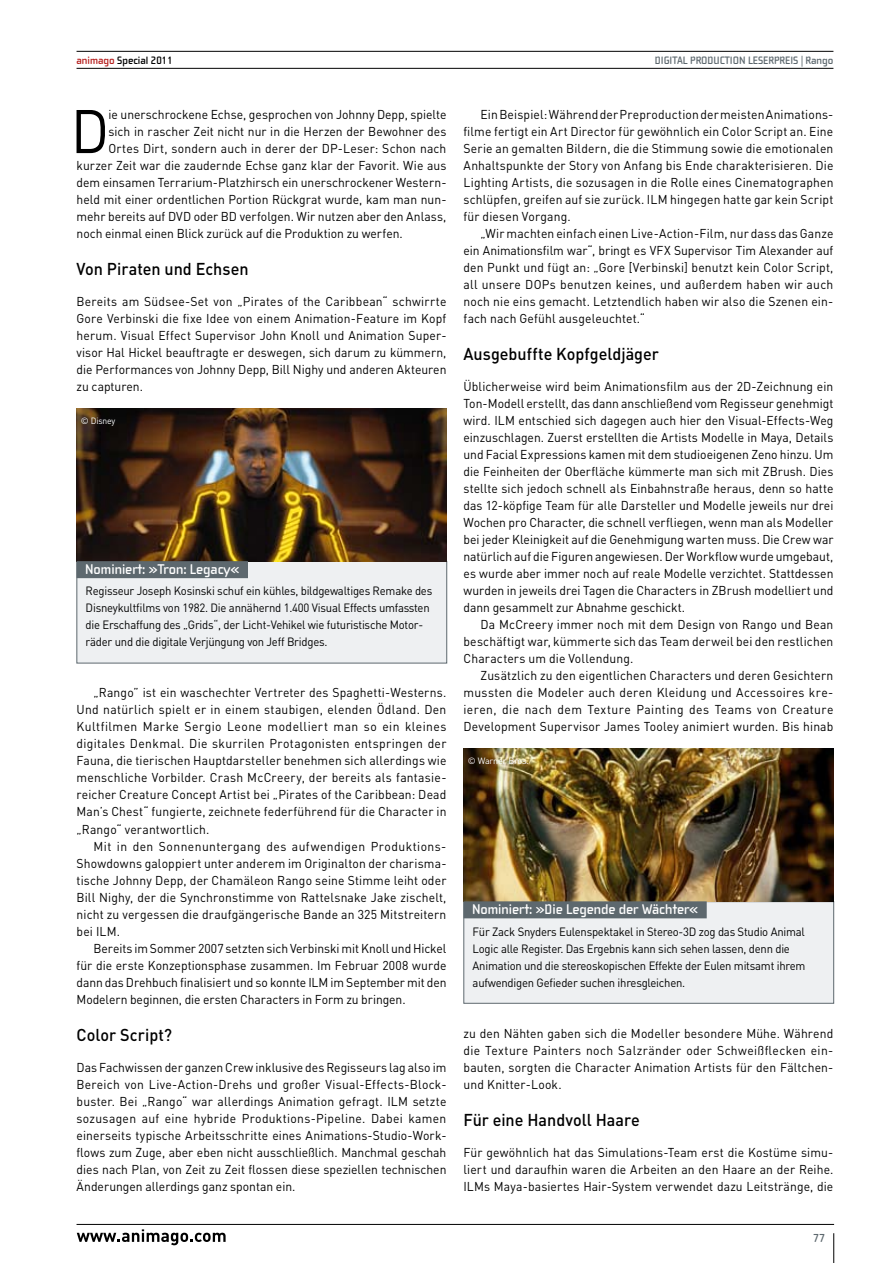
<style>
.page{position:relative;width:893px;height:1263px;background:#fff}
.page>*{position:absolute;margin:0;border:0;box-sizing:border-box;transform-origin:0 0}
.t1{font:60.45px "DIN";color:#000;scale:.95 1}
.t2{font:500 16.95px "DIN";color:#000;scale:.95 1}
.t3{font:700 14.4px "Cholla Wide";color:#fff;scale:.95 1}
.t4{font:12.75px/17px "DIN";letter-spacing:.01em;color:#000;text-align:justify;scale:.95 1}
.t5{font:11.85px/17px "DIN";letter-spacing:-.02em;color:#000;scale:.95 1}
.t6{font:700 11.85px "Cholla Wide";color:#5d686e;scale:.95 1}
.t7{font:700 11.1px "Cholla Wide";color:#5d686e;scale:.95 1}
.t8{font:700 11.1px "Cholla Wide";color:#000;scale:.95 1}
.t9{font:9px "DIN";letter-spacing:-.02em;color:#fff}
.s1{color:#b51d1c}
</style>
<div class="page">
<hr style="left:833px;top:1233px;width:1px;height:30px;background:#000">
<hr style="left:77px;top:1224px;width:757px;height:1px;background:#000">
<svg style="left:77px;top:1229px;width:149px;height:16px"></svg>
<hr style="left:77px;top:68px;width:756px;height:1px;background:#000">
<hr style="left:77px;top:51px;width:756px;height:1px;background:#000">
<div style="left:77px;top:561px;width:370px;height:102px;background:#eef0f2"></div>
<div style="left:464px;top:902px;width:370px;height:101px;background:#eef0f2"></div>
<img style="left:77px;top:408px;width:370px;height:153px">
<img style="left:463px;top:748px;width:371px;height:153px">
<div style="left:77px;top:561px;width:171px;height:17px;background:#5d686e"></div>
<div style="left:463px;top:901px;width:244px;height:17px;background:#5d686e"></div>
<p class="t8" style="left:77px;top:54px;width:103px"><span class="s1">animago</span> Special 2011</p>
<p class="t7" style="left:655px;top:54px;width:190px">Digital production leserpreis | Rango</p>
<h1 class="t1" style="left:71px;top:94px;width:42px">D</h1>
<p class="t4" style="left:109px;top:106px;width:357px">ie unerschrockene Echse, gesprochen von Johnny Depp, spielte</p>
<p class="t4" style="left:109px;top:123px;width:357px">sich in rascher Zeit nicht nur in die Herzen der Bewohner des</p>
<p class="t4" style="left:109px;top:140px;width:357px">Ortes Dirt, sondern auch in derer der DP-Leser: Schon nach</p>
<p class="t4" style="left:77px;top:157px;width:391px">kurzer Zeit war die zaudernde Echse ganz klar der Favorit. Wie aus</p>
<p class="t4" style="left:77px;top:174px;width:391px">dem einsamen Terrarium-Platzhirsch ein unerschrockener Western-</p>
<p class="t4" style="left:77px;top:191px;width:391px">held mit einer ordentlichen Portion Rückgrat wurde, kam man nun-</p>
<p class="t4" style="left:77px;top:208px;width:391px">mehr bereits auf DVD oder BD verfolgen. Wir nutzen aber den Anlass,</p>
<p class="t4" style="left:77px;top:225px;width:345px">noch einmal einen Blick zurück auf die Produktion zu werfen.</p>
<h2 class="t2" style="left:77px;top:258px;width:183px">Von Piraten und Echsen</h2>
<p class="t4" style="left:77px;top:293px;width:391px;text-align:left">Bereits am Südsee-Set von „Pirates of the Caribbean“ schwirrte Gore Verbinski die fixe Idee von einem Animation-Feature im Kopf herum. Visual Effect Supervisor John Knoll und Animation Super&shy;visor Hal Hickel beauftragte er deswegen, sich darum zu kümmern, die Performances von Johnny Depp, Bill Nighy und anderen Akteuren zu capturen.</p>
<p class="t9" style="left:81px;top:415px;width:36px">© Disney</p>
<p class="t3" style="left:85px;top:561px;width:164px">Nominiert: »Tron: Legacy«</p>
<p class="t5" style="left:86px;top:582px;width:366px">Regisseur Joseph Kosinski schuf ein kühles, bildgewaltiges Remake des Disneykultfilms von 1982. Die annähernd 1.400 Visual Effects umfassten die Erschaffung des „Grids“, der Licht-Vehikel wie futuristische Motor&shy;räder und die digitale Verjüngung von Jeff Bridges.</p>
<p class="t4" style="left:77px;top:684px;width:391px;text-align:left;text-indent:17px">„Rango” ist ein waschechter Vertreter des Spaghetti-Westerns.<br>Und natürlich spielt er in einem staubigen, elenden Ödland. Den Kultfilmen Marke Sergio Leone modelliert man so ein kleines digitales Denkmal. Die skurrilen Protagonisten entspringen der Fauna, die tierischen Hauptdarsteller benehmen sich allerdings wie menschliche Vorbilder. Crash McCreery, der bereits als fantasie&shy;reicher Creature Concept Artist bei „Pirates of the Caribbean: Dead Man’s Chest“ fungierte, zeichnete federführend für die Character in „Rango“ verantwortlich.</p>
<p class="t4" style="left:77px;top:837px;width:391px;text-indent:17px">Mit in den Sonnenuntergang des aufwendigen Produktions-Showdowns galoppiert unter anderem im Originalton der charisma&shy;tische Johnny Depp, der Chamäleon Rango seine Stimme leiht oder Bill Nighy, der die Synchronstimme von Rattelsnake Jake zischelt, nicht zu vergessen die draufgängerische Bande an 325 Mitstreitern bei ILM.</p>
<p class="t4" style="left:77px;top:939px;width:391px;text-indent:17px">Bereits im Sommer 2007 setzten sich Verbinski mit Knoll und Hickel für die erste Konzeptionsphase zusammen. Im Februar 2008 wurde dann das Drehbuch finalisiert und so konnte ILM im September mit den Modelern beginnen, die ersten Characters in Form zu bringen.</p>
<h2 class="t2" style="left:77px;top:1024px;width:102px">Color Script?</h2>
<p class="t4" style="left:77px;top:1058px;width:391px">Das Fachwissen der ganzen Crew inklusive des Regisseurs lag also im Bereich von Live-Action-Drehs und großer Visual-Effects-Block&shy;buster. Bei „Rango“ war allerdings Animation gefragt. ILM setzte sozusagen auf eine hybride Produktions-Pipeline. Dabei kamen einerseits typische Arbeitsschritte eines Animations-Studio-Work&shy;flows zum Zuge, aber eben nicht ausschließlich. Manchmal geschah dies nach Plan, von Zeit zu Zeit flossen diese speziellen technischen Änderungen allerdings ganz spontan ein.</p>
<p class="t4" style="left:463px;top:106px;width:391px;text-align:left;text-indent:17px">Ein Beispiel: Während der Preproduction der meisten Animations&shy;filme fertigt ein Art Director für gewöhnlich ein Color Script an. Eine Serie an gemalten Bildern, die die Stimmung sowie die emotionalen Anhaltspunkte der Story von Anfang bis Ende charakterisieren. Die Lighting Artists, die sozusagen in die Rolle eines Cinematographen schlüpfen, greifen auf sie zurück. ILM hingegen hatte gar kein Script für diesen Vorgang.</p>
<p class="t4" style="left:463px;top:225px;width:391px;text-indent:17px">„Wir machten einfach einen Live-Action-Film, nur dass das Ganze ein Animationsfilm war“, bringt es VFX Supervisor Tim Alexander auf den Punkt und fügt an: „Gore [Verbinski] benutzt kein Color Script, all unsere DOPs benutzen keines, und außerdem haben wir auch noch nie eins gemacht. Letztendlich haben wir also die Szenen ein&shy;fach nach Gefühl ausgeleuchtet.“</p>
<h2 class="t2" style="left:463px;top:343px;width:207px">Ausgebuffte Kopfgeldjäger</h2>
<p class="t4" style="left:463px;top:378px;width:391px">Üblicherweise wird beim Animationsfilm aus der 2D-Zeichnung ein Ton-Modell erstellt, das dann anschließend vom Regisseur genehmigt wird. ILM entschied sich dagegen auch hier den Visual-Effects-Weg einzuschlagen. Zuerst erstellten die Artists Modelle in Maya, Details und Facial Expressions kamen mit dem studioeigenen Zeno hinzu. Um die Feinheiten der Oberfläche kümmerte man sich mit ZBrush. Dies stellte sich jedoch schnell als Einbahnstraße heraus, denn so hatte das 12-köpfige Team für alle Darsteller und Modelle jeweils nur drei Wochen pro Character, die schnell verfliegen, wenn man als Modeller bei jeder Kleinigkeit auf die Genehmigung warten muss. Die Crew war natürlich auf die Figuren angewiesen. Der Workflow wurde umgebaut, es wurde aber immer noch auf reale Modelle verzichtet. Stattdessen wurden in jeweils drei Tagen die Characters in ZBrush modelliert und dann gesammelt zur Abnahme geschickt.</p>
<p class="t4" style="left:463px;top:616px;width:391px;text-indent:17px">Da McCreery immer noch mit dem Design von Rango und Bean beschäftigt war, kümmerte sich das Team derweil bei den restlichen Characters um die Vollendung.</p>
<p class="t4" style="left:463px;top:667px;width:391px;text-align:left;text-indent:17px">Zusätzlich zu den eigentlichen Characters und deren Gesichtern mussten die Modeler auch deren Kleidung und Accessoires kre&shy;ieren, die nach dem Texture Painting des Teams von Creature Development Supervisor James Tooley animiert wurden. Bis hinab</p>
<p class="t9" style="left:468px;top:755px;width:63px">© Warner Bros.</p>
<p class="t3" style="left:472px;top:901px;width:240px">Nominiert: »Die Legende der Wächter«</p>
<p class="t5" style="left:473px;top:922px;width:352px">Für Zack Snyders Eulenspektakel in Stereo-3D zog das Studio Animal Logic alle Register. Das Ergebnis kann sich sehen lassen, denn die Animation und die stereoskopischen Effekte der Eulen mitsamt ihrem aufwendigen Gefieder suchen ihresgleichen.</p>
<p class="t4" style="left:463px;top:1024px;width:391px">zu den Nähten gaben sich die Modeller besondere Mühe. Während die Texture Painters noch Salzränder oder Schweißflecken ein&shy;bauten, sorgten die Character Animation Artists für den Fältchen&shy;und Knitter-Look.</p>
<h2 class="t2" style="left:463px;top:1109px;width:187px">Für eine Handvoll Haare</h2>
<p class="t4" style="left:463px;top:1143px;width:391px">Für gewöhnlich hat das Simulations-Team erst die Kostüme simu&shy;liert und daraufhin waren die Arbeiten an den Haare an der Reihe.<br>ILMs Maya-basiertes Hair-System verwendet dazu Leitstränge, die</p>
<p class="t6" style="left:813px;top:1231px;width:14px">77</p>
</div>
